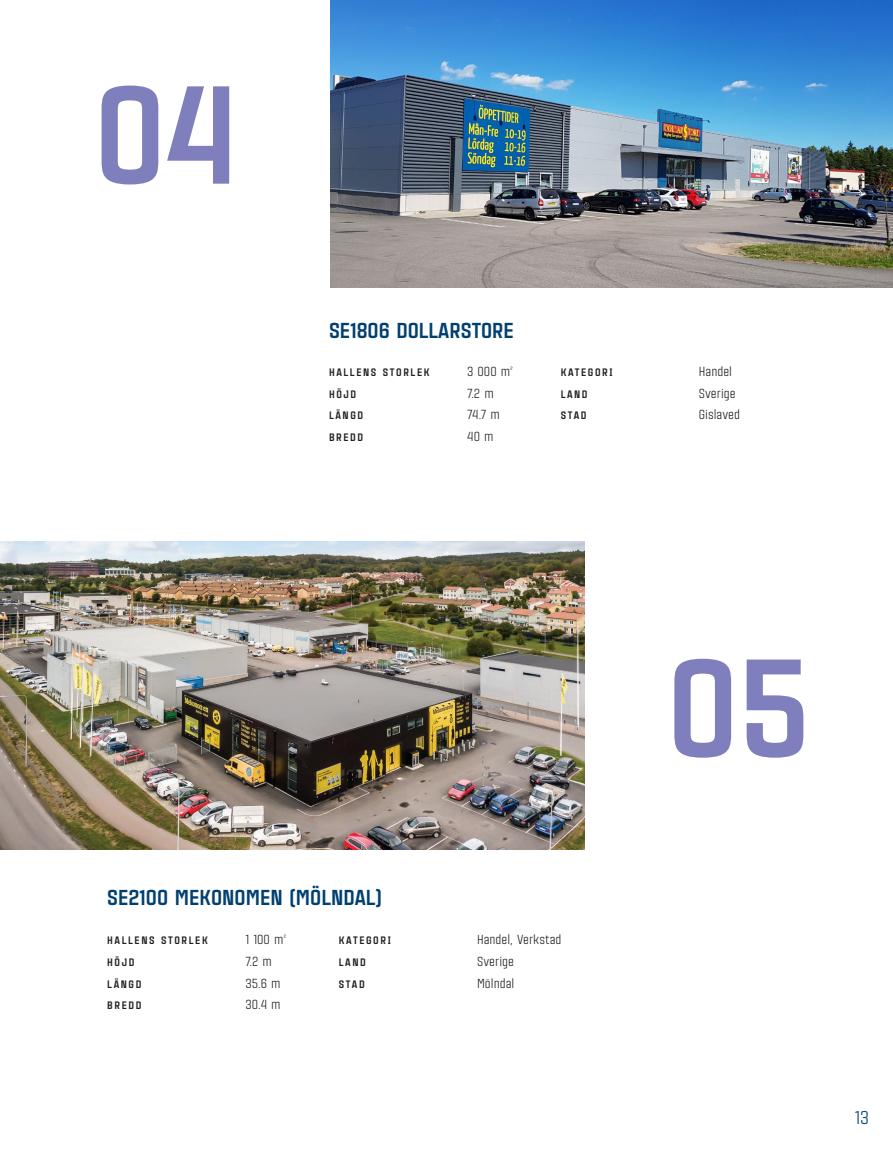
<style>
.page{position:relative;width:893px;height:1149px;background:#fff}
.page>*{position:absolute;margin:0;border:0;box-sizing:border-box;transform-origin:0 0}
.t1{font:900 135px "Citadina";color:#807fbd}
.LL_Perex_01{font:900 21px "Citadina";color:#004071}
.t2{font:18px "Citadina";color:#004071}
.t3{font:12.75px "Citadina";color:#231f20}
.t4{font:900 10.5px "Citadina";letter-spacing:.15em;color:#231f20}
</style>
<div class="page">
<img style="left:0;top:541px;width:585px;height:308px">
<img style="left:330px;top:0;width:563px;height:287px">
<p class="t1" style="left:94px;top:32px;width:145px">04</p>
<p class="LL_Perex_01" style="left:329px;top:314px;width:186px">SE1806 DOLLARSTORE</p>
<p class="t4" style="left:329px;top:364px;width:102px">HALLENS STORLEK</p>
<p class="t3" style="left:467px;top:362px;width:47px">3 000 m<sup>²</sup></p>
<p class="t4" style="left:329px;top:386px;width:29px">HÖJD</p>
<p class="t3" style="left:467px;top:384px;width:28px">7.2 m</p>
<p class="t4" style="left:329px;top:407px;width:36px">LÄNGD</p>
<p class="t3" style="left:467px;top:405px;width:34px">74.7 m</p>
<p class="t4" style="left:329px;top:429px;width:36px">BREDD</p>
<p class="t3" style="left:467px;top:427px;width:28px">40 m</p>
<p class="t4" style="left:561px;top:364px;width:53px">KATEGORI</p>
<p class="t3" style="left:699px;top:362px;width:35px">Handel</p>
<p class="t4" style="left:561px;top:386px;width:28px">LAND</p>
<p class="t3" style="left:699px;top:384px;width:38px">Sverige</p>
<p class="t4" style="left:561px;top:407px;width:27px">STAD</p>
<p class="t3" style="left:699px;top:405px;width:43px">Gislaved</p>
<p class="LL_Perex_01" style="left:107px;top:881px;width:276px">SE2100 MEKONOMEN (MÖLNDAL)</p>
<p class="t4" style="left:107px;top:932px;width:102px">HALLENS STORLEK</p>
<p class="t3" style="left:245px;top:930px;width:42px">1 100 m<sup>²</sup></p>
<p class="t4" style="left:107px;top:953px;width:29px">HÖJD</p>
<p class="t3" style="left:245px;top:951px;width:28px">7.2 m</p>
<p class="t4" style="left:107px;top:975px;width:36px">LÄNGD</p>
<p class="t3" style="left:245px;top:973px;width:37px">35.6 m</p>
<p class="t4" style="left:107px;top:997px;width:36px">BREDD</p>
<p class="t3" style="left:245px;top:994px;width:37px">30.4 m</p>
<p class="t4" style="left:339px;top:932px;width:53px">KATEGORI</p>
<p class="t3" style="left:477px;top:930px;width:86px">Handel, Verkstad</p>
<p class="t4" style="left:339px;top:953px;width:28px">LAND</p>
<p class="t3" style="left:477px;top:951px;width:38px">Sverige</p>
<p class="t4" style="left:339px;top:975px;width:27px">STAD</p>
<p class="t3" style="left:477px;top:973px;width:39px">Mölndal</p>
<p class="t1" style="left:667px;top:605px;width:145px">05</p>
<h3 class="t2" style="left:855px;top:1103px;width:16px">13</h3>
</div>
